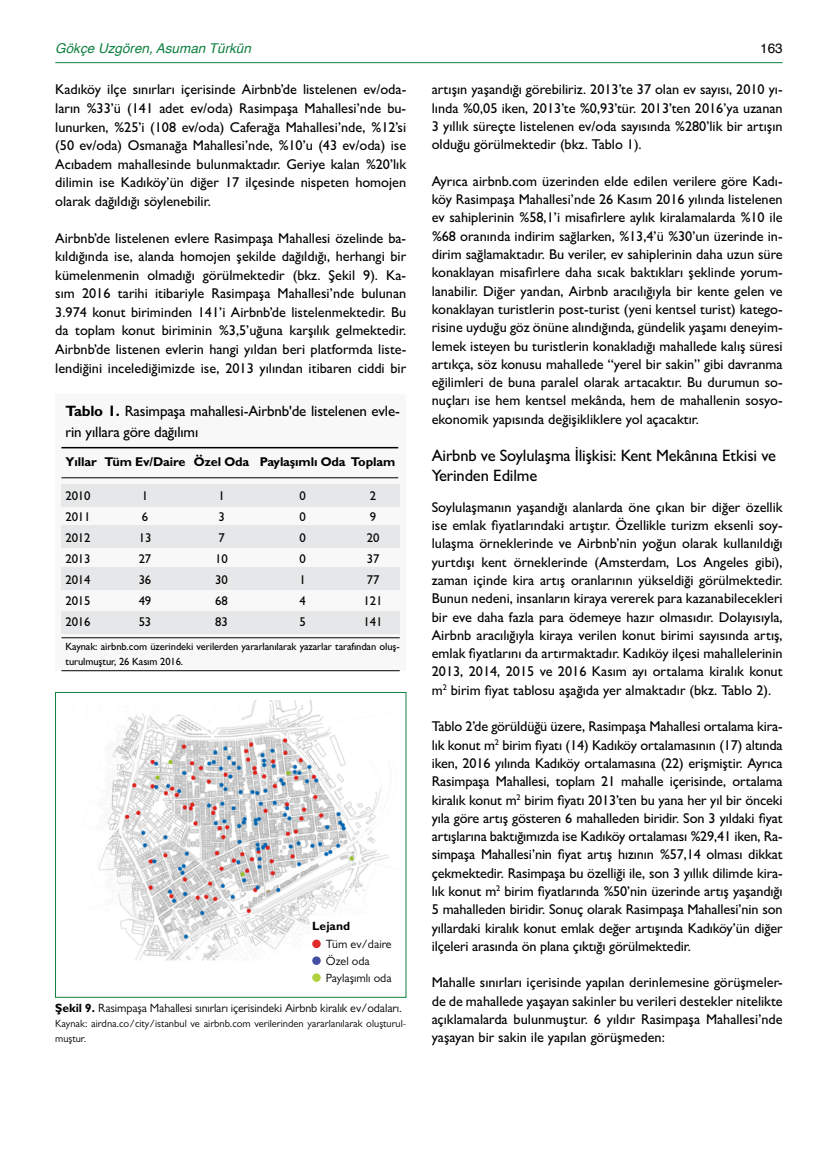
<style>
.page{position:relative;width:838px;height:1170px;background:#fff}
.page>*{position:absolute;margin:0;border:0;box-sizing:border-box;transform-origin:0 0}
.t1{font:500 16.5px/19.4px "Gill Sans MT Pro";letter-spacing:-.01em;color:#000}
.t2{font:500 15px/21px "Gill Sans MT Pro";letter-spacing:-.01em;color:#000}
.t3{font:500 14.25px/18.3px "Gill Sans MT Pro";color:#000;text-align:justify}
.t4{font:italic 13.5px "Helvetica";color:#0f8140}
.t5{font:13.5px "Helvetica";color:#000}
.t6{font:500 12.75px "Gill Sans MT Pro";letter-spacing:-.01em;color:#000}
.t7{font:700 12.75px "Gill Sans MT Pro";letter-spacing:-.01em;color:#000}
.t8{font:12px/17.1px "Gill Sans MT Pro";letter-spacing:-.01em;color:#000}
.t9{font:700 12px "Gill Sans MT Pro";color:#000}
.t10{font:500 10.5px/15px "Gill Sans MT Pro";letter-spacing:-.01em;color:#000}
.t11{font:10.5px/15.3px "Gill Sans MT Pro";color:#000}
.s1{font-weight:700}
</style>
<div class="page">
<hr style="left:55px;top:62px;width:727px;height:1px;background:#0f8140">
<div style="left:55px;top:692px;width:351px;height:305px;border:1px solid #0f8140"></div>
<img style="left:98px;top:700px;width:292px;height:282px">
<svg style="left:312px;top:939px;width:9px;height:9px"></svg>
<div style="left:312px;top:956px;width:9px;height:8px;background:#444fa1;border-radius:50%"></div>
<div style="left:312px;top:973px;width:9px;height:8px;background:#b0d23f;border-radius:50%"></div>
<div style="left:55px;top:395px;width:351px;height:276px;background:#f8f8f9"></div>
<div style="left:61px;top:484px;width:339px;height:22px;background:#e6e7e8"></div>
<div style="left:61px;top:525px;width:339px;height:22px;background:#e6e7e8"></div>
<div style="left:62px;top:567px;width:338px;height:23px;background:#e6e7e8"></div>
<div style="left:61px;top:611px;width:339px;height:22px;background:#e6e7e8"></div>
<hr style="left:61px;top:447px;width:337px;height:1px;background:#000">
<hr style="left:61px;top:477px;width:337px;height:1px;background:#000">
<hr style="left:61px;top:637px;width:339px;height:1px;background:#000">
<hr style="left:61px;top:670px;width:339px;height:1px;background:#000">
<p class="t4" style="left:55px;top:37px;width:197px">Gökçe Uzgören, Asuman Türkün</p>
<p class="t5" style="left:760px;top:38px;width:24px">163</p>
<p class="t3" style="left:55px;top:80px;width:352px">Kadıköy ilçe sınırları içerisinde Airbnb’de listelenen ev/oda&shy;ların %33’ü (141 adet ev/oda) Rasimpaşa Mahallesi’nde bu&shy;lunurken, %25’i (108 ev/oda) Caferağa Mahallesi’nde, %12’si (50 ev/oda) Osmanağa Mahallesi’nde, %10’u (43 ev/oda) ise Acıbadem mahallesinde bulunmaktadır. Geriye kalan %20’lık dilimin ise Kadıköy’ün diğer 17 ilçesinde nispeten homojen olarak dağıldığı söylenebilir.</p>
<p class="t3" style="left:55px;top:228px;width:352px">Airbnb’de listelenen evlere Rasimpaşa Mahallesi özelinde ba&shy;kıldığında ise, alanda homojen şekilde dağıldığı, herhangi bir kümelenmenin olmadığı görülmektedir (bkz. Şekil 9). Ka&shy;sım 2016 tarihi itibariyle Rasimpaşa Mahallesi’nde bulunan 3.974 konut biriminden 141’i Airbnb’de listelenmektedir. Bu da toplam konut biriminin %3,5’uğuna karşılık gelmektedir.<br>Airbnb’de listenen evlerin hangi yıldan beri platformda liste&shy;lendiğini incelediğimizde ise, 2013 yılından itibaren ciddi bir</p>
<p class="t3" style="left:432px;top:80px;width:352px">artışın yaşandığı görebiliriz. 2013’te 37 olan ev sayısı, 2010 yı&shy;lında %0,05 iken, 2013’te %0,93’tür. 2013’ten 2016’ya uzanan 3 yıllık süreçte listelenen ev/oda sayısında %280’lik bir artışın olduğu görülmektedir (bkz. Tablo 1).</p>
<p class="t3" style="left:432px;top:172px;width:352px">Ayrıca airbnb.com üzerinden elde edilen verilere göre Kadı&shy;köy Rasimpaşa Mahallesi’nde 26 Kasım 2016 yılında listelenen ev sahiplerinin %58,1’i misafirlere aylık kiralamalarda %10 ile %68 oranında indirim sağlarken, %13,4’ü %30’un üzerinde in&shy;dirim sağlamaktadır. Bu veriler, ev sahiplerinin daha uzun süre konaklayan misafirlere daha sıcak baktıkları şeklinde yorum&shy;lanabilir. Diğer yandan, Airbnb aracılığıyla bir kente gelen ve konaklayan turistlerin post-turist (yeni kentsel turist) katego&shy;risine uyduğu göz önüne alındığında, gündelik yaşamı deneyim&shy;lemek isteyen bu turistlerin konakladığı mahallede kalış süresi artıkça, söz konusu mahallede “yerel bir sakin” gibi davranma eğilimleri de buna paralel olarak artacaktır. Bu durumun so&shy;nuçları ise hem kentsel mekânda, hem de mahallenin sosyo&shy;ekonomik yapısında değişikliklere yol açacaktır.</p>
<p class="t1" style="left:432px;top:446px;width:346px">Airbnb ve Soylulaşma İlişkisi: Kent Mekânına Etkisi ve<br>Yerinden Edilme</p>
<p class="t3" style="left:432px;top:497px;width:352px">Soylulaşmanın yaşandığı alanlarda öne çıkan bir diğer özellik ise emlak fiyatlarındaki artıştır. Özellikle turizm eksenli soy&shy;lulaşma örneklerinde ve Airbnb’nin yoğun olarak kullanıldığı yurtdışı kent örneklerinde (Amsterdam, Los Angeles gibi), zaman içinde kira artış oranlarının yükseldiği görülmektedir.<br>Bunun nedeni, insanların kiraya vererek para kazanabilecekleri bir eve daha fazla para ödemeye hazır olmasıdır. Dolayısıyla, Airbnb aracılığıyla kiraya verilen konut birimi sayısında artış, emlak fiyatlarını da artırmaktadır. Kadıköy ilçesi mahallelerinin 2013, 2014, 2015 ve 2016 Kasım ayı ortalama kiralık konut m<sup>2</sup> birim fiyat tablosu aşağıda yer almaktadır (bkz. Tablo 2).</p>
<p class="t3" style="left:432px;top:717px;width:352px">Tablo 2’de görüldüğü üzere, Rasimpaşa Mahallesi ortalama kira&shy;lık konut m<sup>2</sup> birim fiyatı (14) Kadıköy ortalamasının (17) altında iken, 2016 yılında Kadıköy ortalamasına (22) erişmiştir. Ayrıca Rasimpaşa Mahallesi, toplam 21 mahalle içerisinde, ortalama kiralık konut m<sup>2</sup> birim fiyatı 2013’ten bu yana her yıl bir önceki yıla göre artış gösteren 6 mahalleden biridir. Son 3 yıldaki fiyat artışlarına baktığımızda ise Kadıköy ortalaması %29,41 iken, Ra&shy;simpaşa Mahallesi’nin fiyat artış hızının %57,14 olması dikkat çekmektedir. Rasimpaşa bu özelliği ile, son 3 yıllık dilimde kira&shy;lık konut m<sup>2</sup> birim fiyatlarında %50’nin üzerinde artış yaşandığı 5 mahalleden biridir. Sonuç olarak Rasimpaşa Mahallesi’nin son yıllardaki kiralık konut emlak değer artışında Kadıköy’ün diğer ilçeleri arasında ön plana çıktığı görülmektedir.</p>
<p class="t3" style="left:432px;top:973px;width:352px">Mahalle sınırları içerisinde yapılan derinlemesine görüşmeler&shy;de de mahallede yaşayan sakinler bu verileri destekler nitelikte açıklamalarda bulunmuştur. 6 yıldır Rasimpaşa Mahallesi’nde yaşayan bir sakin ile yapılan görüşmeden:</p>
<p class="t2" style="left:65px;top:400px;width:336px"><span class="s1">Tablo 1.</span> Rasimpaşa mahallesi-Airbnb'de listelenen evle&shy;rin yıllara göre dağılımı</p>
<p class="t7" style="left:65px;top:454px;width:331px">Yıllar Tüm Ev/Daire Özel Oda Paylaşımlı Oda Toplam</p>
<p class="t6" style="left:65px;top:488px;width:27px">2010</p>
<p class="t6" style="left:142px;top:488px;width:8px">1</p>
<p class="t6" style="left:218px;top:488px;width:8px">1</p>
<p class="t6" style="left:299px;top:488px;width:8px">0</p>
<p class="t6" style="left:370px;top:488px;width:8px">2</p>
<p class="t6" style="left:65px;top:509px;width:27px">2011</p>
<p class="t6" style="left:142px;top:509px;width:8px">6</p>
<p class="t6" style="left:218px;top:509px;width:8px">3</p>
<p class="t6" style="left:299px;top:509px;width:8px">0</p>
<p class="t6" style="left:370px;top:509px;width:8px">9</p>
<p class="t6" style="left:65px;top:530px;width:27px">2012</p>
<p class="t6" style="left:139px;top:530px;width:14px">13</p>
<p class="t6" style="left:218px;top:530px;width:8px">7</p>
<p class="t6" style="left:299px;top:530px;width:8px">0</p>
<p class="t6" style="left:367px;top:530px;width:14px">20</p>
<p class="t6" style="left:65px;top:551px;width:27px">2013</p>
<p class="t6" style="left:139px;top:551px;width:14px">27</p>
<p class="t6" style="left:215px;top:551px;width:14px">10</p>
<p class="t6" style="left:299px;top:551px;width:8px">0</p>
<p class="t6" style="left:367px;top:551px;width:14px">37</p>
<p class="t6" style="left:65px;top:572px;width:27px">2014</p>
<p class="t6" style="left:139px;top:572px;width:14px">36</p>
<p class="t6" style="left:215px;top:572px;width:14px">30</p>
<p class="t6" style="left:299px;top:572px;width:8px">1</p>
<p class="t6" style="left:367px;top:572px;width:14px">77</p>
<p class="t6" style="left:65px;top:593px;width:27px">2015</p>
<p class="t6" style="left:139px;top:593px;width:14px">49</p>
<p class="t6" style="left:215px;top:593px;width:14px">68</p>
<p class="t6" style="left:299px;top:593px;width:8px">4</p>
<p class="t6" style="left:363px;top:593px;width:20px">121</p>
<p class="t6" style="left:65px;top:614px;width:27px">2016</p>
<p class="t6" style="left:139px;top:614px;width:14px">53</p>
<p class="t6" style="left:215px;top:614px;width:14px">83</p>
<p class="t6" style="left:299px;top:614px;width:8px">5</p>
<p class="t6" style="left:363px;top:614px;width:20px">141</p>
<p class="t10" style="left:65px;top:638px;width:336px">Kaynak: airbnb.com üzerindeki verilerden yararlanılarak yazarlar tarafından oluş&shy;turulmuştur, 26 Kasım 2016.</p>
<p class="t9" style="left:312px;top:918px;width:39px">Lejand</p>
<p class="t8" style="left:326px;top:935px;width:67px">Tüm ev/daire<br>Özel oda<br>Paylaşımlı oda</p>
<p class="t8" style="left:55px;top:998px;width:348px"><span class="s1">Şekil 9.</span> Rasimpaşa Mahallesi sınırları içerisindeki Airbnb kiralık ev/odaları.</p>
<p class="t11" style="left:55px;top:1015px;width:352px">Kaynak: airdna.co/city/istanbul ve airbnb.com verilerinden yararlanılarak oluşturul&shy;muştur.</p>
</div>
